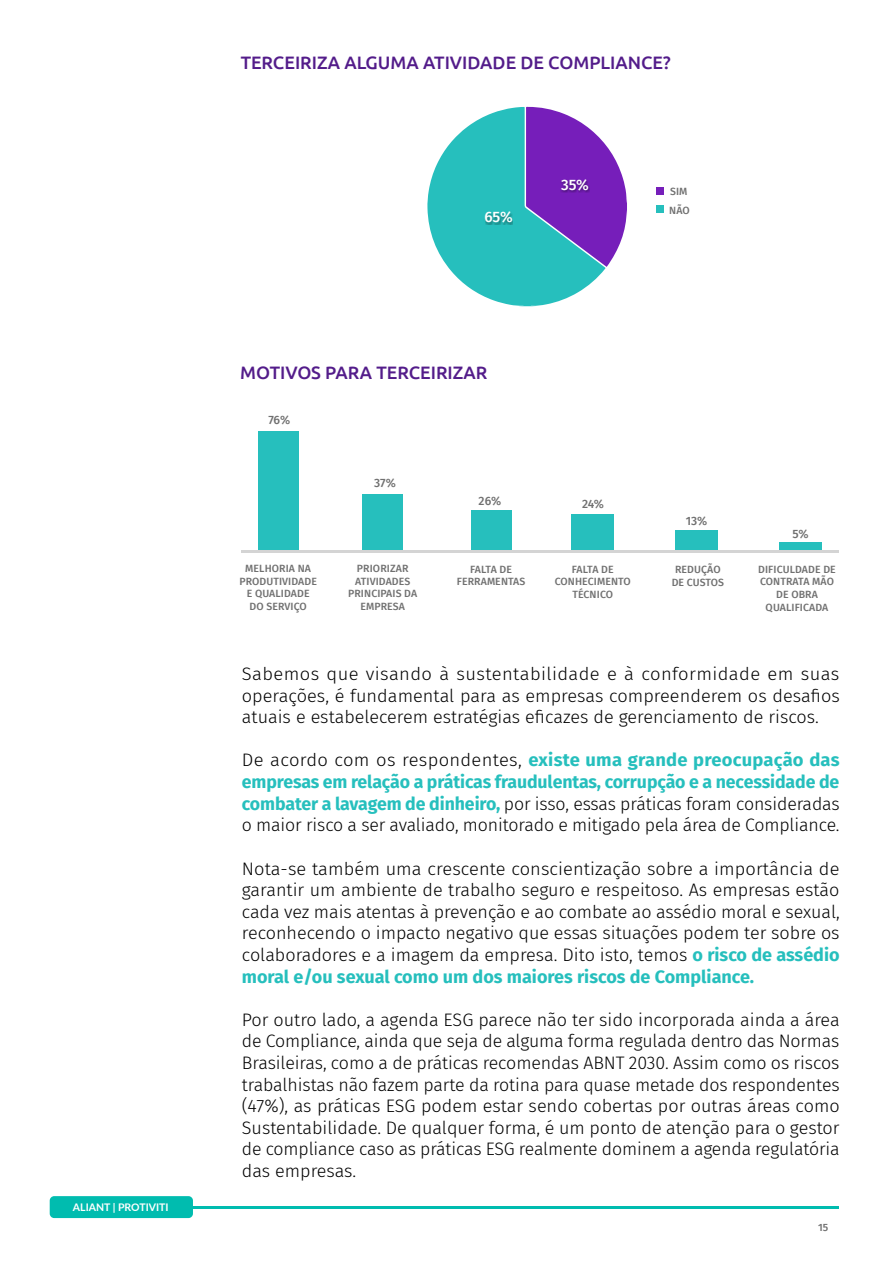
<style>
.page{position:relative;width:893px;height:1263px;background:#fff}
.page>*{position:absolute;margin:0;border:0;box-sizing:border-box;transform-origin:0 0}
.t1{font:300 18px/21.6px "Fira Sans";letter-spacing:-.005em;color:#000;text-align:justify}
.t2{font:500 18px "Ubuntu";color:#531c8a}
.t3{font:500 15px "Fira Sans";color:#fff}
.t4{font:500 12px "Fira Sans";letter-spacing:-.005em;color:#707070}
.t5{font:500 10.5px/12.6px "Fira Sans";letter-spacing:.01em;color:#707070;text-align:center}
.t6{font:700 10.5px "Lato";color:#fff}
.s1{font-weight:700;color:#26bfbd}
</style>
<div class="page">
<hr style="left:54px;top:1206px;width:785px;height:3px;background:#00bcaf">
<div style="left:50px;top:1196px;width:143px;height:22px;background:#00bcaf;border-radius:4px"></div>
<svg style="left:427px;top:107px;width:200px;height:199px"></svg>
<div style="left:656px;top:205px;width:8px;height:7px;background:#26bfbd"></div>
<div style="left:656px;top:187px;width:8px;height:8px;background:#761eba"></div>
<div style="left:483px;top:212px;width:30px;height:13px;background:#000;opacity:.42"></div>
<div style="left:560px;top:179px;width:29px;height:14px;background:#000;opacity:.42"></div>
<div style="left:258px;top:431px;width:41px;height:120px;background:#26bfbd"></div>
<div style="left:362px;top:494px;width:41px;height:57px;background:#26bfbd"></div>
<div style="left:471px;top:510px;width:40px;height:41px;background:#26bfbd"></div>
<div style="left:572px;top:514px;width:42px;height:37px;background:#26bfbd"></div>
<div style="left:676px;top:530px;width:42px;height:21px;background:#26bfbd"></div>
<div style="left:779px;top:542px;width:42px;height:9px;background:#26bfbd"></div>
<hr style="left:241px;top:551px;width:598px;height:2px;background:#d4d4d4">
<p class="t6" style="left:73px;top:1199px;width:97px">ALIANT | PROTIVITI</p>
<p class="t2" style="left:241px;top:51px;width:432px">TERCEIRIZA ALGUMA ATIVIDADE DE COMPLIANCE?</p>
<p class="t3" style="left:484px;top:205px;width:30px">65%</p>
<p class="t3" style="left:561px;top:173px;width:29px">35%</p>
<p class="t2" style="left:240px;top:361px;width:249px">MOTIVOS PARA TERCEIRIZAR</p>
<p class="t4" style="left:268px;top:411px;width:23px">76%</p>
<p class="t4" style="left:374px;top:473px;width:23px">37%</p>
<p class="t4" style="left:479px;top:491px;width:24px">26%</p>
<p class="t4" style="left:582px;top:494px;width:23px">24%</p>
<p class="t5" style="left:669px;top:182px;width:22px;line-height:18.6px;text-align:left">SIM<br>NÃO</p>
<p class="t4" style="left:686px;top:512px;width:23px">13%</p>
<p class="t4" style="left:792px;top:524px;width:18px">5%</p>
<p class="t5" style="left:239px;top:562px;width:79px">MELHORIA NA<br>PRODUTIVIDADE<br>E QUALIDADE<br>DO SERVIÇO</p>
<p class="t5" style="left:348px;top:561px;width:71px">PRIORIZAR<br>ATIVIDADES<br>PRINCIPAIS DA<br>EMPRESA</p>
<p class="t5" style="left:457px;top:562px;width:70px">FALTA DE<br>FERRAMENTAS</p>
<p class="t5" style="left:555px;top:562px;width:78px">FALTA DE<br>CONHECIMENTO<br>TÉCNICO</p>
<p class="t5" style="left:672px;top:563px;width:54px">REDUÇÃO<br>DE CUSTOS</p>
<p class="t5" style="left:758px;top:562px;width:79px">DIFICULDADE DE<br>CONTRATA MÃO<br>DE OBRA<br>QUALIFICADA</p>
<p class="t1" style="left:242px;top:663px;width:599px">Sabemos que visando à sustentabilidade e à conformidade em suas operações, é fundamental para as empresas compreenderem os desafios atuais e estabelecerem estratégias eficazes de gerenciamento de riscos.</p>
<p class="t1" style="left:242px;top:749px;width:599px">De acordo com os respondentes, <span class="s1">existe uma grande preocupação das empresas em relação a práticas fraudulentas, corrupção e a necessidade de combater a lavagem de dinheiro,</span> por isso, essas práticas foram consideradas o maior risco a ser avaliado, monitorado e mitigado pela área de Compliance.</p>
<p class="t1" style="left:242px;top:857px;width:599px">Nota-se também uma crescente conscientização sobre a importância de garantir um ambiente de trabalho seguro e respeitoso. As empresas estão cada vez mais atentas à prevenção e ao combate ao assédio moral e sexual, reconhecendo o impacto negativo que essas situações podem ter sobre os colaboradores e a imagem da empresa. Dito isto, temos <span class="s1">o risco de assédio moral e/ou sexual como um dos maiores riscos de Compliance.</span></p>
<p class="t1" style="left:242px;top:1008px;width:599px">Por outro lado, a agenda ESG parece não ter sido incorporada ainda a área de Compliance, ainda que seja de alguma forma regulada dentro das Normas Brasileiras, como a de práticas recomendas ABNT 2030. Assim como os riscos trabalhistas não fazem parte da rotina para quase metade dos respondentes (47%), as práticas ESG podem estar sendo cobertas por outras áreas como Sustentabilidade. De qualquer forma, é um ponto de atenção para o gestor de compliance caso as práticas ESG realmente dominem a agenda regulatória das empresas.</p>
<p class="t5" style="left:818px;top:1220px;width:12px">15</p>
</div>
